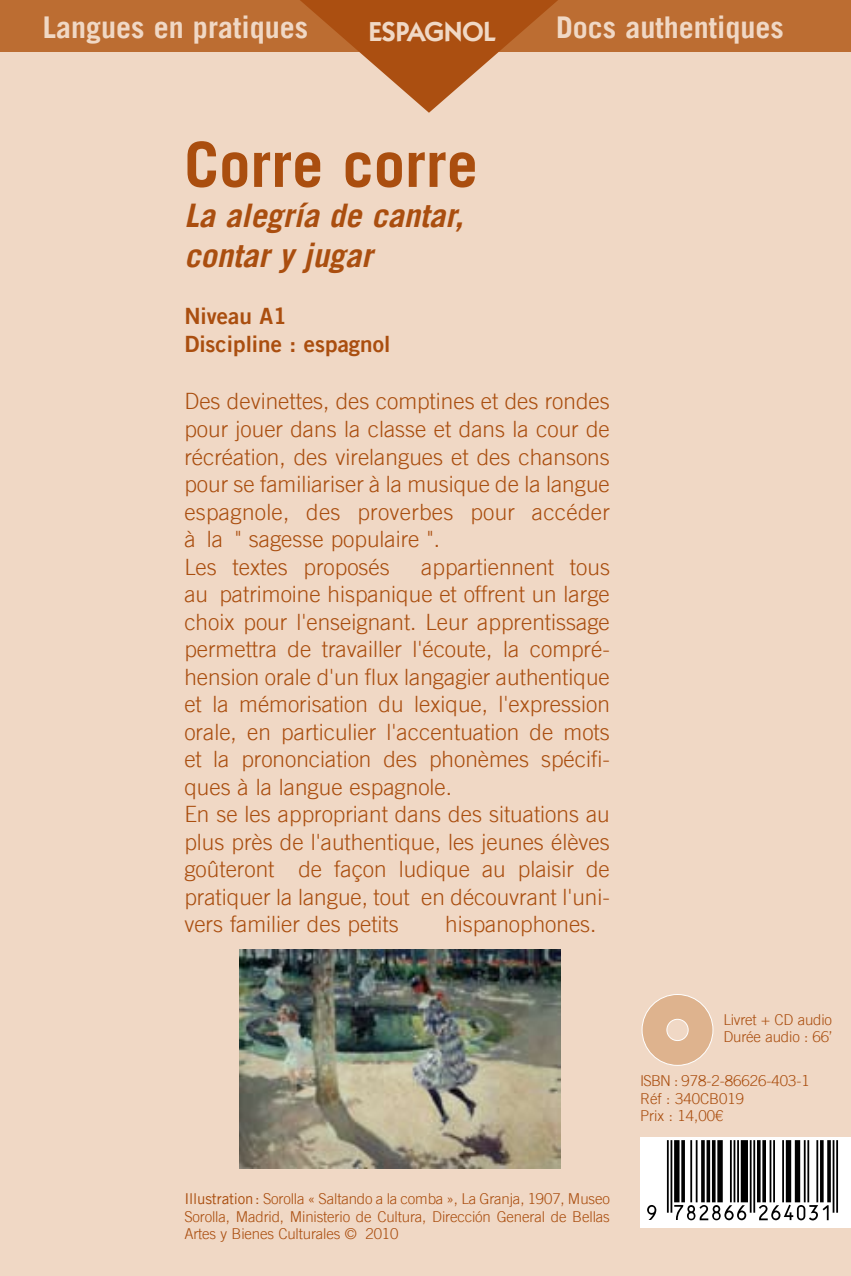
<style>
.page{position:relative;width:851px;height:1276px;background:#fff}
.page>*{position:absolute;margin:0;border:0;box-sizing:border-box;transform-origin:0 0}
.t1{font:700 62.5px "Trade Gothic LT";color:#aa4e0f}
.t2{font:italic 700 32.5px/40px "Trade Gothic LT";color:#aa4e0f}
.t3{font:700 30px "Trade Gothic LT";color:#f0d8c5}
.t4{font:600 27.5px "Kabel IT Cby BT";color:#f0d8c5}
.t5{font:300 22.5px/27.5px "Trade Gothic LT";color:#aa4e0f}
.t6{font:22.5px/27.5px "Trade Gothic LT Bold Two";color:#aa4e0f}
.t7{font:300 15px/17.5px "Trade Gothic LT";letter-spacing:-.01em;color:#aa4e0f}
.s1{font-weight:400}
</style>
<div class="page">
<div style="left:0;top:32px;width:850px;height:1244px;background:#f0d8c5"></div>
<div style="left:0;top:0;width:850px;height:51px;background:#bc6d32"></div>
<svg style="left:641px;top:994px;width:72px;height:72px"></svg>
<svg style="left:299px;top:0;width:259px;height:113px"></svg>
<img style="left:240px;top:950px;width:320px;height:218px">
<div style="left:640px;top:1137px;width:210px;height:90px;background:#fff"></div>
<svg style="left:647px;top:1205px;width:9px;height:15px"></svg>
<hr style="left:666px;top:1140px;width:2px;height:72px;background:#000">
<hr style="left:670px;top:1140px;width:2px;height:72px;background:#000">
<svg style="left:674px;top:1140px;width:73px;height:80px"></svg>
<hr style="left:749px;top:1140px;width:2px;height:72px;background:#000">
<hr style="left:753px;top:1140px;width:2px;height:72px;background:#000">
<svg style="left:757px;top:1140px;width:73px;height:80px"></svg>
<hr style="left:832px;top:1140px;width:2px;height:72px;background:#000">
<hr style="left:836px;top:1140px;width:1px;height:72px;background:#000">
<h3 class="t3" style="left:43px;top:9px;width:266px">Langues en pratiques</h3>
<p class="t4" style="left:368px;top:14px;width:129px">ESPAGNOL</p>
<h3 class="t3" style="left:556px;top:9px;width:229px">Docs authentiques</h3>
<h1 class="t1" style="left:184px;top:126px;width:295px">Corre corre</h1>
<h2 class="t2" style="left:184px;top:195px;width:281px">La alegría de cantar, contar y jugar</h2>
<p class="t6" style="left:184px;top:302px;width:207px">Niveau A1<br>Discipline : espagnol</p>
<p class="t5" style="left:184px;top:387px;width:427px">Des devinettes, des comptines et des rondes pour jouer dans la classe et dans la cour de récréation, des virelangues et des chansons pour se familiariser à la musique de la langue espagnole, des proverbes pour accéder à la " sagesse populaire ".<br>Les textes proposés</p>
<p class="t5" style="left:184px;top:552px;width:427px;text-indent:237px">appartiennent tous au patrimoine hispanique et offrent un large choix pour l'enseignant. Leur apprentissage permettra de travailler l'écoute, la compré&shy;hension orale d'un flux langagier authentique et la mémorisation du lexique, l'expression orale, en particulier l'accentuation de mots et la prononciation des phonèmes spécifi&shy;ques à la langue espagnole.<br>En se les appropriant dans des situations au plus près de l'authentique, les jeunes élèves goûteront de façon ludique au plaisir de pratiquer la langue, tout en découvrant l'uni&shy;vers familier des petits</p>
<p class="t5" style="left:445px;top:910px;width:153px">hispanophones.</p>
<p class="t7" style="left:184px;top:1189px;width:427px;text-align:justify"><span class="s1">Illustration:</span> Sorolla « Saltando a la comba », La Granja, 1907, Museo Sorolla, Madrid, Ministerio de Cultura, Dirección General de Bellas Artes y Bienes Culturales © 2010</p>
<p class="t7" style="left:723px;top:1010px;width:110px">Livret + CD audio<br>Durée audio : 66’</p>
<p class="t7" style="left:640px;top:1072px;width:171px">ISBN : 978-2-86626-403-1<br>Réf : 340CB019<br>Prix : 14,00€</p>
</div>
